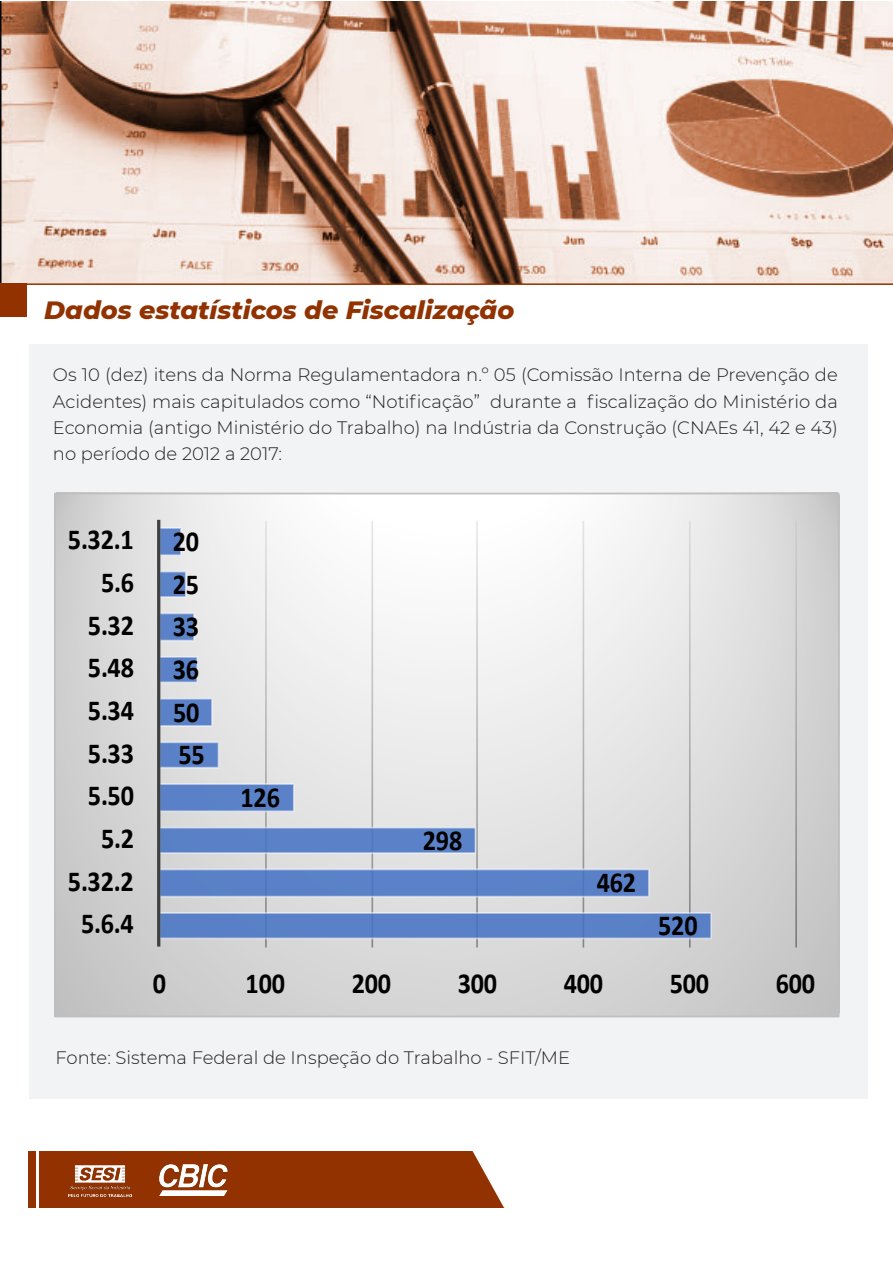
<style>
.page{position:relative;width:893px;height:1263px;background:#fff}
.page>*{position:absolute;margin:0;border:0;box-sizing:border-box;transform-origin:0 0}
.t1{font:700 29.1px "Calibri";letter-spacing:-.005em;color:#000;scale:.9 1}
.t2{font:italic 800 25.5px "Montserrat";color:#913200}
.t3{font:300 18px/26.2px "Montserrat";color:#231f20;text-align:justify}
</style>
<div class="page">
<img style="left:0;top:0;width:1px;height:282px">
<div style="left:29px;top:344px;width:838px;height:755px;background:#f2f3f4"></div>
<div style="left:29px;top:1151px;width:476px;height:56px;background:#913200"></div>
<svg style="left:472px;top:1151px;width:33px;height:57px"></svg>
<hr style="left:36px;top:1147px;width:3px;height:64px;background:#fff">
<img style="left:159px;top:1164px;width:69px;height:31px">
<img style="left:1px;top:1px;width:892px;height:282px">
<div style="left:1px;top:283px;width:26px;height:34px;background:#913200"></div>
<hr style="left:4px;top:283px;width:889px;height:2px;background:#913200">
<img style="left:69px;top:1165px;width:63px;height:31px">
<svg style="left:57px;top:496px;width:779px;height:518px;background:#d5d5d5"></svg>
<svg style="left:265px;top:521px;width:532px;height:426px;background:#d9d9d9"></svg>
<svg style="left:160px;top:526px;width:553px;height:414px"></svg>
<hr style="left:157px;top:520px;width:3px;height:426px;background:#404040">
<p class="t2" style="left:44px;top:291px;width:472px">Dados estatísticos de Fiscalização</p>
<p class="t3" style="left:53px;top:361px;width:786px">Os 10 (dez) itens da Norma Regulamentadora n.º 05 (Comissão Interna de Prevenção de Acidentes) mais capitulados como “Notificação” durante a fiscalização do Ministério da Economia (antigo Ministério do Trabalho) na Indústria da Construção (CNAEs 41, 42 e 43) no período de 2012 a 2017:</p>
<p class="t1" style="left:68px;top:519px;width:74px">5.32.1</p>
<p class="t1" style="left:173px;top:521px;width:31px">20</p>
<p class="t1" style="left:101px;top:562px;width:38px">5.6</p>
<p class="t1" style="left:173px;top:563px;width:31px">25</p>
<p class="t1" style="left:88px;top:604px;width:53px">5.32</p>
<p class="t1" style="left:173px;top:606px;width:31px">33</p>
<p class="t1" style="left:88px;top:647px;width:53px">5.48</p>
<p class="t1" style="left:173px;top:649px;width:31px">36</p>
<p class="t1" style="left:88px;top:690px;width:53px">5.34</p>
<p class="t1" style="left:173px;top:691px;width:31px">50</p>
<p class="t1" style="left:88px;top:732px;width:53px">5.33</p>
<p class="t1" style="left:178px;top:734px;width:31px">55</p>
<p class="t1" style="left:88px;top:775px;width:53px">5.50</p>
<p class="t1" style="left:240px;top:777px;width:45px">126</p>
<p class="t1" style="left:101px;top:818px;width:38px">5.2</p>
<p class="t1" style="left:423px;top:819px;width:45px">298</p>
<p class="t1" style="left:68px;top:860px;width:74px">5.32.2</p>
<p class="t1" style="left:597px;top:862px;width:45px">462</p>
<p class="t1" style="left:81px;top:903px;width:60px">5.6.4</p>
<p class="t1" style="left:658px;top:905px;width:45px">520</p>
<p class="t1" style="left:153px;top:962px;width:16px">0</p>
<p class="t1" style="left:246px;top:962px;width:45px">100</p>
<p class="t1" style="left:352px;top:962px;width:45px">200</p>
<p class="t1" style="left:458px;top:962px;width:45px">300</p>
<p class="t1" style="left:564px;top:962px;width:45px">400</p>
<p class="t1" style="left:670px;top:962px;width:45px">500</p>
<p class="t1" style="left:776px;top:962px;width:45px">600</p>
<p class="t3" style="left:56px;top:1044px;width:516px">Fonte: Sistema Federal de Inspeção do Trabalho - SFIT/ME</p>
</div>
